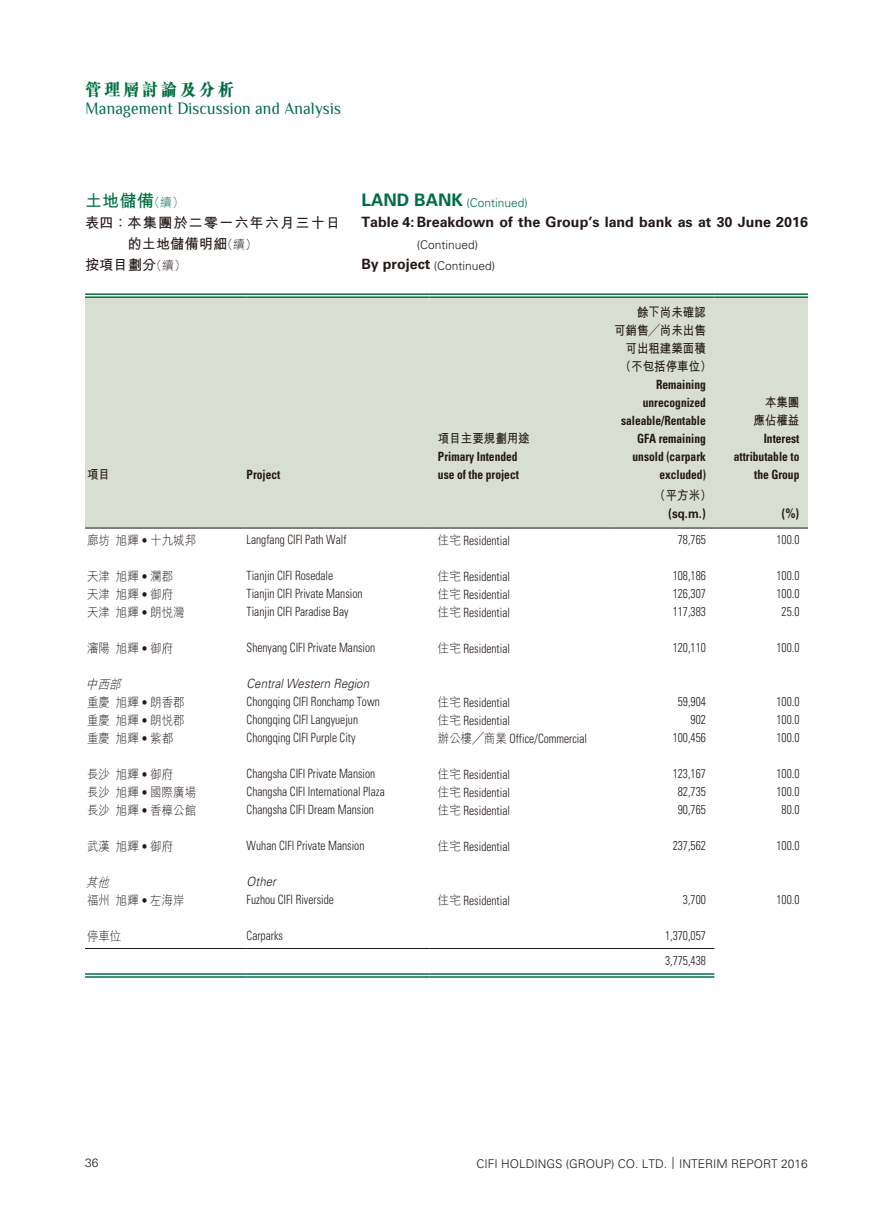
<style>
.page{position:relative;width:893px;height:1212px;background:#fff}
.page>*{position:absolute;margin:0;border:0;box-sizing:border-box;transform-origin:0 0}
.t1{font:17.4px "Philosopher";letter-spacing:.015em;color:#006e42;scale:.91 1}
.t2{font:17.4px "M Sung HK Xbold E Ten B5 H";letter-spacing:.15em;color:#006e42;scale:.95 1}
.t3{font:17.25px "M Hei HK Bold E Ten B5 H";color:#006e42}
.t4{font:700 14.25px "Univers LT Std";color:#231916}
.t5{font:14.25px "M Hei HK Bold E Ten B5 H";letter-spacing:.07em;color:#231916}
.t6{font:14.25px "M Hei HK Bold E Ten B5 H";color:#231916}
.t7{font:300 condensed 12.75px/24.5px "Univers LT Std";color:#231916;scale:.9 1}
.t8{font:700 condensed 12.75px/18px "Univers LT Std";color:#231916;text-align:right;scale:.9 1}
.t9{font:12.75px "M Hei HK Light E Ten B5 H";color:#231916;scale:.9 1}
.t10{font:12.75px/18px "M Hei HK Bold E Ten B5 H";color:#231916;text-align:right;scale:.9 1}
.t11{font:italic 300 12.75px "Univers LT Std";color:#231916;scale:.9 1}
.t12{font:700 12.75px "Univers LT Std";color:#231916;scale:.9 1}
.t13{font:italic 12.75px "M Hei HK Light E Ten B5 H";color:#231916;scale:.9 1}
.t14{font:300 12px/21px "Univers LT Std";color:#231916}
.t15{font:300 12px "Univers LT Std";color:#006e42}
.s1{font-family:"M Hei HK Light E Ten B5 H";font-size:12px}
.s2{font-weight:700;font-size:17.25px}
.s3{font-weight:700;font-size:14.25px}
.s4{font-family:"Univers LT Std";font-weight:300;font-stretch:condensed}
.s5{font-family:"M Hei HK Light E Ten B5 H";font-weight:400;font-stretch:normal}
</style>
<div class="page">
<div style="left:85px;top:298px;width:723px;height:230px;background:#d8ded2"></div>
<hr style="left:85px;top:293px;width:162px;height:2px;background:#006e42">
<hr style="left:85px;top:296px;width:162px;height:2px;background:#006e42">
<hr style="left:247px;top:293px;width:182px;height:2px;background:#006e42">
<hr style="left:247px;top:296px;width:182px;height:2px;background:#006e42">
<hr style="left:429px;top:293px;width:179px;height:2px;background:#006e42">
<hr style="left:429px;top:296px;width:179px;height:2px;background:#006e42">
<hr style="left:608px;top:293px;width:106px;height:2px;background:#006e42">
<hr style="left:608px;top:296px;width:106px;height:2px;background:#006e42">
<hr style="left:714px;top:293px;width:94px;height:2px;background:#006e42">
<hr style="left:714px;top:296px;width:94px;height:2px;background:#006e42">
<hr style="left:85px;top:528px;width:162px;height:1px;background:#231916">
<hr style="left:247px;top:528px;width:182px;height:1px;background:#231916">
<hr style="left:429px;top:528px;width:179px;height:1px;background:#231916">
<hr style="left:608px;top:528px;width:106px;height:1px;background:#231916">
<hr style="left:714px;top:528px;width:94px;height:1px;background:#231916">
<hr style="left:85px;top:948px;width:162px;height:1px;background:#231916">
<hr style="left:247px;top:948px;width:182px;height:1px;background:#231916">
<hr style="left:429px;top:948px;width:179px;height:1px;background:#231916">
<hr style="left:608px;top:948px;width:106px;height:1px;background:#231916">
<hr style="left:85px;top:973px;width:162px;height:2px;background:#006e42">
<hr style="left:85px;top:976px;width:162px;height:2px;background:#006e42">
<hr style="left:247px;top:973px;width:182px;height:2px;background:#006e42">
<hr style="left:247px;top:976px;width:182px;height:2px;background:#006e42">
<hr style="left:429px;top:973px;width:179px;height:2px;background:#006e42">
<hr style="left:429px;top:976px;width:179px;height:2px;background:#006e42">
<hr style="left:608px;top:973px;width:106px;height:2px;background:#006e42">
<hr style="left:608px;top:976px;width:106px;height:2px;background:#006e42">
<h1 class="t2" style="left:85px;top:83px;width:159px">管理層討論及分析</h1>
<h1 class="t1" style="left:85px;top:100px;width:283px">Management Discussion and Analysis</h1>
<h2 class="t3" style="left:85px;top:194px;width:100px">土地儲備<span class="s1">（續）</span></h2>
<p class="t5" style="left:85px;top:217px;width:257px">表四：本集團於二零一六年六月三十日</p>
<p class="t6" style="left:128px;top:238px;width:131px">的土地儲備明細<span class="s1">（續）</span></p>
<p class="t5" style="left:85px;top:259px;width:103px">按項目劃分<span class="s1">（續）</span></p>
<p class="t10" style="left:87px;top:467px;width:27px">項目</p>
<p class="t8" style="left:247px;top:466px;width:39px">Project</p>
<p class="t15" style="left:361px;top:197px;width:168px"><span class="s2">LAND BANK</span> (Continued)</p>
<p class="t4" style="left:361px;top:215px;width:448px">Table 4: Breakdown of the Group’s land bank as at 30 June 2016</p>
<p class="t14" style="left:361px;top:235px;width:135px;text-indent:55px">(Continued)<br><span class="s3">By project</span> (Continued)</p>
<p class="t10" style="left:438px;top:431px;width:103px">項目主要規劃用途</p>
<p class="t8" style="left:438px;top:448px;width:91px;text-align:left">Primary Intended use of the project</p>
<p class="t10" style="left:637px;top:305px;width:78px">餘下尚未確認</p>
<p class="t10" style="left:614px;top:323px;width:104px">可銷售╱尚未出售</p>
<p class="t10" style="left:626px;top:341px;width:91px">可出租建築面積</p>
<p class="t10" style="left:620px;top:359px;width:103px">（不包括停車位）</p>
<p class="t8" style="left:621px;top:376px;width:96px">Remaining unrecognized saleable/Rentable<br>GFA remaining unsold (carpark excluded)</p>
<p class="t10" style="left:753px;top:395px;width:53px">本集團應佔權益</p>
<p class="t8" style="left:734px;top:430px;width:74px">Interest attributable to the Group</p>
<p class="t10" style="left:654px;top:488px;width:65px">（平方米）</p>
<p class="t12" style="left:668px;top:507px;width:43px">(sq.m.)</p>
<p class="t12" style="left:782px;top:507px;width:21px">(%)</p>
<p class="t9" style="left:87px;top:535px;width:123px">廊坊旭輝 <span class="s4">•</span> 十九城邦</p>
<p class="t7" style="left:247px;top:528px;width:113px">Langfang CIFI Path Walf</p>
<p class="t7" style="left:438px;top:529px;width:82px"><span class="s5">住宅</span> Residential</p>
<p class="t7" style="left:678px;top:528px;width:33px">78,765</p>
<p class="t7" style="left:776px;top:528px;width:27px">100.0</p>
<p class="t9" style="left:87px;top:571px;width:97px">天津旭輝<span class="s4">•</span>瀾郡</p>
<p class="t7" style="left:247px;top:564px;width:98px">Tianjin CIFI Rosedale</p>
<p class="t7" style="left:438px;top:565px;width:82px"><span class="s5">住宅</span> Residential</p>
<p class="t7" style="left:673px;top:564px;width:38px">108,186</p>
<p class="t7" style="left:776px;top:564px;width:27px">100.0</p>
<p class="t9" style="left:87px;top:589px;width:97px">天津旭輝<span class="s4">•</span>御府</p>
<p class="t7" style="left:247px;top:582px;width:130px">Tianjin CIFI Private Mansion</p>
<p class="t7" style="left:438px;top:583px;width:82px"><span class="s5">住宅</span> Residential</p>
<p class="t7" style="left:673px;top:582px;width:38px">126,307</p>
<p class="t7" style="left:776px;top:582px;width:27px">100.0</p>
<p class="t9" style="left:87px;top:607px;width:110px">天津旭輝 <span class="s4">•</span> 朗悅灣</p>
<p class="t7" style="left:247px;top:600px;width:115px">Tianjin CIFI Paradise Bay</p>
<p class="t7" style="left:438px;top:601px;width:82px"><span class="s5">住宅</span> Residential</p>
<p class="t7" style="left:673px;top:600px;width:38px">117,383</p>
<p class="t7" style="left:782px;top:600px;width:21px">25.0</p>
<p class="t9" style="left:87px;top:643px;width:97px">瀋陽旭輝<span class="s4">•</span>御府</p>
<p class="t7" style="left:247px;top:636px;width:145px">Shenyang CIFI Private Mansion</p>
<p class="t7" style="left:438px;top:637px;width:82px"><span class="s5">住宅</span> Residential</p>
<p class="t7" style="left:673px;top:636px;width:38px">120,110</p>
<p class="t7" style="left:776px;top:636px;width:27px">100.0</p>
<p class="t13" style="left:86px;top:679px;width:44px">中西部</p>
<p class="t11" style="left:247px;top:678px;width:138px">Central Western Region</p>
<p class="t9" style="left:87px;top:697px;width:110px">重慶旭輝 <span class="s4">•</span> 朗香郡</p>
<p class="t7" style="left:247px;top:690px;width:149px">Chongqing CIFI Ronchamp Town</p>
<p class="t7" style="left:438px;top:691px;width:82px"><span class="s5">住宅</span> Residential</p>
<p class="t7" style="left:678px;top:690px;width:33px">59,904</p>
<p class="t7" style="left:776px;top:690px;width:27px">100.0</p>
<p class="t9" style="left:87px;top:715px;width:110px">重慶旭輝 <span class="s4">•</span> 朗悅郡</p>
<p class="t7" style="left:247px;top:708px;width:125px">Chongqing CIFI Langyuejun</p>
<p class="t7" style="left:438px;top:709px;width:82px"><span class="s5">住宅</span> Residential</p>
<p class="t7" style="left:691px;top:708px;width:18px">902</p>
<p class="t7" style="left:776px;top:708px;width:27px">100.0</p>
<p class="t9" style="left:87px;top:733px;width:97px">重慶旭輝<span class="s4">•</span>紫都</p>
<p class="t7" style="left:247px;top:726px;width:123px">Chongqing CIFI Purple City</p>
<p class="t7" style="left:438px;top:727px;width:167px"><span class="s5">辦公樓╱商業</span> Office/Commercial</p>
<p class="t7" style="left:673px;top:726px;width:38px">100,456</p>
<p class="t7" style="left:776px;top:726px;width:27px">100.0</p>
<p class="t9" style="left:87px;top:769px;width:97px">長沙旭輝<span class="s4">•</span>御府</p>
<p class="t7" style="left:247px;top:762px;width:145px">Changsha CIFI Private Mansion</p>
<p class="t7" style="left:438px;top:763px;width:82px"><span class="s5">住宅</span> Residential</p>
<p class="t7" style="left:673px;top:762px;width:38px">123,167</p>
<p class="t7" style="left:776px;top:762px;width:27px">100.0</p>
<p class="t9" style="left:87px;top:787px;width:123px">長沙旭輝 <span class="s4">•</span> 國際廣場</p>
<p class="t7" style="left:247px;top:780px;width:155px">Changsha CIFI International Plaza</p>
<p class="t7" style="left:438px;top:781px;width:82px"><span class="s5">住宅</span> Residential</p>
<p class="t7" style="left:678px;top:780px;width:33px">82,735</p>
<p class="t7" style="left:776px;top:780px;width:27px">100.0</p>
<p class="t9" style="left:87px;top:805px;width:123px">長沙旭輝 <span class="s4">•</span> 香樟公館</p>
<p class="t7" style="left:247px;top:798px;width:143px">Changsha CIFI Dream Mansion</p>
<p class="t7" style="left:438px;top:799px;width:82px"><span class="s5">住宅</span> Residential</p>
<p class="t7" style="left:678px;top:798px;width:33px">90,765</p>
<p class="t7" style="left:782px;top:798px;width:21px">80.0</p>
<p class="t9" style="left:87px;top:841px;width:97px">武漢旭輝<span class="s4">•</span>御府</p>
<p class="t7" style="left:247px;top:834px;width:132px">Wuhan CIFI Private Mansion</p>
<p class="t7" style="left:438px;top:835px;width:82px"><span class="s5">住宅</span> Residential</p>
<p class="t7" style="left:673px;top:834px;width:38px">237,562</p>
<p class="t7" style="left:776px;top:834px;width:27px">100.0</p>
<p class="t13" style="left:86px;top:877px;width:31px">其他</p>
<p class="t11" style="left:247px;top:876px;width:34px">Other</p>
<p class="t9" style="left:87px;top:895px;width:110px">福州旭輝 <span class="s4">•</span> 左海岸</p>
<p class="t7" style="left:247px;top:888px;width:98px">Fuzhou CIFI Riverside</p>
<p class="t7" style="left:438px;top:889px;width:82px"><span class="s5">住宅</span> Residential</p>
<p class="t7" style="left:683px;top:888px;width:27px">3,700</p>
<p class="t7" style="left:776px;top:888px;width:27px">100.0</p>
<p class="t9" style="left:87px;top:931px;width:40px">停車位</p>
<p class="t7" style="left:247px;top:924px;width:42px">Carparks</p>
<p class="t7" style="left:665px;top:924px;width:47px">1,370,057<br>3,775,438</p>
<p class="t14" style="left:85px;top:1152px;width:15px">36</p>
<p class="t14" style="left:476px;top:1154px;width:333px">CIFI HOLDINGS (GROUP) CO. LTD. | INTERIM REPORT 2016</p>
</div>
